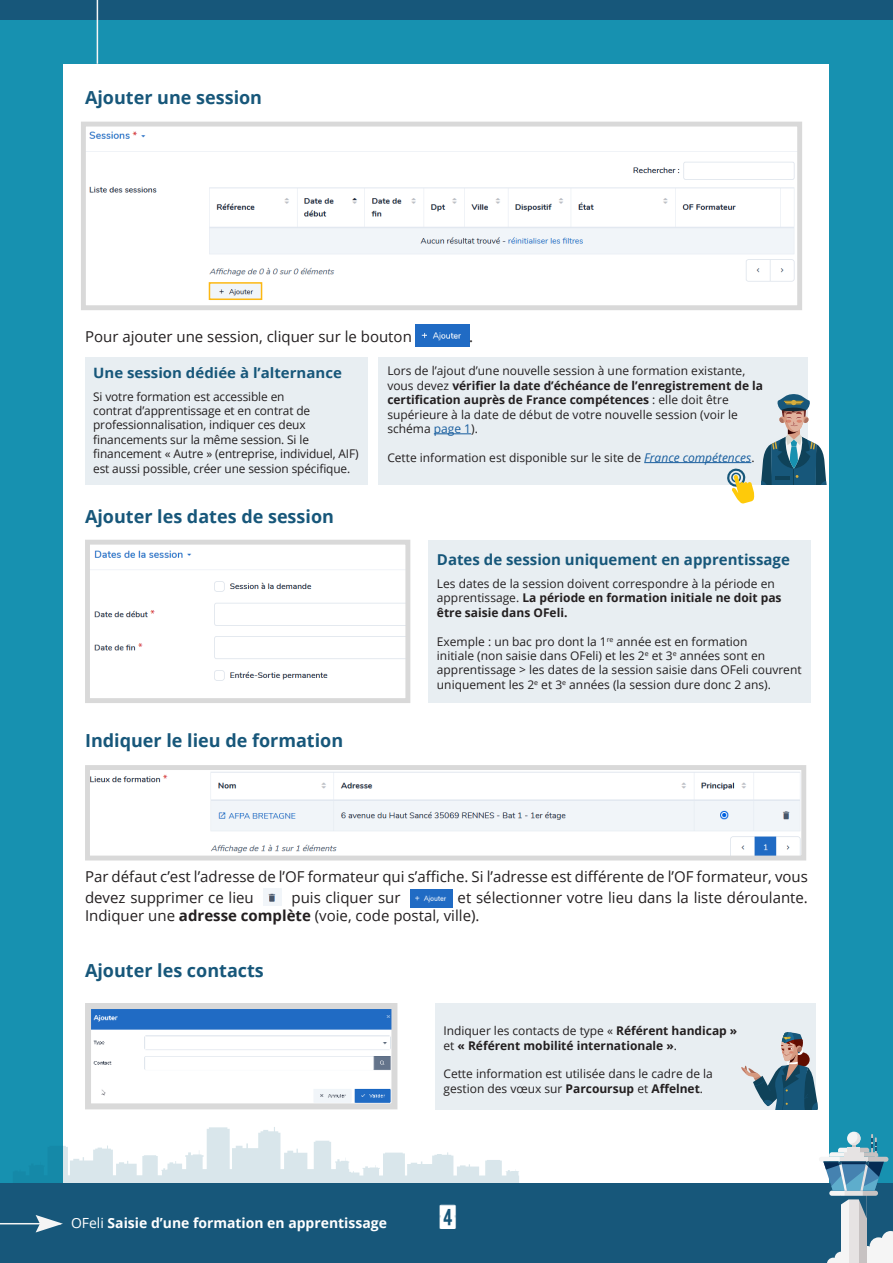
<style>
.page{position:relative;width:893px;height:1263px;background:#1791b0}
.page>*{position:absolute;margin:0;border:0;box-sizing:border-box;transform-origin:0 0}
.t1{font:31.5px "calendarnotetfb";color:#fff}
.t2{font:700 18px "Open Sans";color:#17577a}
.t3{font:15px/21px "Open Sans";color:#231f20}
.t4{font:700 15px "Open Sans";color:#17577a}
.t5{font:700 14.25px "Open Sans";color:#17577a;scale:1.05 1}
.t6{font:700 13.95px "Open Sans";color:#fff}
.t7{font:12px/14.4px "Open Sans";color:#231f20}
.t8{font:700 12px/14.4px "Open Sans";color:#231f20}
.s1{font-weight:700}
.s2{color:#175d9e}
.s3{font-style:italic;color:#175d9e}
.s4{font-weight:400}
</style>
<div class="page">
<div style="left:0;top:0;width:893px;height:20px;background:#17577a"></div>
<div style="left:64px;top:64px;width:765px;height:1135px;background:#fff"></div>
<hr style="left:97px;top:0;width:1px;height:64px;background:#f5f5f5">
<svg style="left:13px;top:1127px;width:506px;height:57px"></svg>
<div style="left:0;top:1184px;width:893px;height:79px;background:#17577a"></div>
<hr style="left:0;top:1223px;width:61px;height:1px;background:#f5f5f5">
<svg style="left:36px;top:1215px;width:27px;height:17px"></svg>
<svg style="left:827px;top:1231px;width:66px;height:32px"></svg>
<div style="left:848px;top:1196px;width:11px;height:67px;background:#e6e3e3"></div>
<div style="left:859px;top:1196px;width:8px;height:67px;background:#c7c2c2"></div>
<div style="left:841px;top:1196px;width:7px;height:67px;background:#f5f5f5"></div>
<svg style="left:819px;top:1132px;width:69px;height:86px"></svg>
<img style="left:263px;top:889px;width:19px;height:17px">
<img style="left:410px;top:889px;width:43px;height:18px">
<img style="left:91px;top:550px;width:313px;height:131px">
<div style="left:85px;top:540px;width:325px;height:163px;border:5px solid #d9d9d9"></div>
<img style="left:91px;top:772px;width:709px;height:82px">
<div style="left:85px;top:765px;width:721px;height:95px;border:5px solid #d9d9d9"></div>
<img style="left:92px;top:1010px;width:298px;height:92px">
<div style="left:85px;top:1003px;width:312px;height:106px;border:6px solid #d9d9d9"></div>
<div style="left:428px;top:540px;width:383px;height:162px;background:#e8eef2"></div>
<div style="left:435px;top:1003px;width:381px;height:106px;background:#e8eef2"></div>
<svg style="left:741px;top:1032px;width:77px;height:77px"></svg>
<img style="left:87px;top:131px;width:709px;height:169px">
<div style="left:81px;top:122px;width:721px;height:188px;border:5px solid #d9d9d9"></div>
<div style="left:209px;top:282px;width:53px;height:18px;border:2px solid #fcb814"></div>
<div style="left:85px;top:358px;width:282px;height:127px;background:#e8eef2"></div>
<div style="left:379px;top:358px;width:429px;height:127px;background:#e8eef2"></div>
<hr style="left:434px;top:433px;width:37px;height:1px;background:#175d9e">
<hr style="left:644px;top:462px;width:107px;height:1px;background:#175d9e">
<svg style="left:761px;top:394px;width:66px;height:90px"></svg>
<svg style="left:727px;top:468px;width:27px;height:36px"></svg>
<img style="left:416px;top:324px;width:53px;height:23px">
<h2 class="t2" style="left:85px;top:85px;width:179px">Ajouter une session</h2>
<p class="t3" style="left:85px;top:326px;width:328px">Pour ajouter une session, cliquer sur le bouton</p>
<p class="t3" style="left:469px;top:328px;width:5px">.</p>
<p class="t5" style="left:93px;top:362px;width:238px">Une session dédiée à l’alternance</p>
<p class="t7" style="left:93px;top:390px;width:267px">Si votre formation est accessible en<br>contrat d’apprentissage et en contrat de professionnalisation, indiquer ces deux financements sur la même session. Si le financement « Autre » (entreprise, individuel, AIF) est aussi possible, créer une session spécifique.</p>
<h2 class="t2" style="left:85px;top:503px;width:250px">Ajouter les dates de session</h2>
<h2 class="t2" style="left:85px;top:728px;width:260px">Indiquer le lieu de formation</h2>
<p class="t7" style="left:387px;top:363px;width:377px">Lors de l’ajout d’une nouvelle session à une formation existante, vous devez <span class="s1">vérifier la date d’échéance de l’enregistrement de la certification auprès de France compétences</span> : elle doit être supérieure à la date de début de votre nouvelle session (voir le schéma <span class="s2">page 1</span>).</p>
<p class="t7" style="left:387px;top:451px;width:369px">Cette information est disponible sur le site de <span class="s3">France compétences</span>.</p>
<p class="t4" style="left:437px;top:549px;width:354px">Dates de session uniquement en apprentissage</p>
<p class="t7" style="left:437px;top:578px;width:346px">Les dates de la session doivent correspondre à la période en apprentissage. <span class="s1">La période en formation initiale ne doit pas être saisie dans OFeli.</span></p>
<p class="t7" style="left:437px;top:634px;width:366px">Exemple : un bac pro dont la 1<sup>re</sup> année est en formation<br>initiale (non saisie dans OFeli) et les 2<sup>e</sup> et 3<sup>e</sup> années sont en apprentissage &gt; les dates de la session saisie dans OFeli couvrent uniquement les 2<sup>e</sup> et 3<sup>e</sup> années (la session dure donc 2 ans).</p>
<p class="t3" style="left:85px;top:865px;width:724px">Par défaut c’est l’adresse de l’OF formateur qui s’affiche. Si l’adresse est différente de l’OF formateur, vous devez supprimer ce lieu</p>
<p class="t3" style="left:85px;top:890px;width:724px;line-height:18px;text-indent:373px">et sélectionner votre lieu dans la liste déroulante.<br>Indiquer une <span class="s1">adresse complète</span> (voie, code postal, ville).</p>
<h2 class="t2" style="left:85px;top:958px;width:180px">Ajouter les contacts</h2>
<p class="t3" style="left:291px;top:888px;width:111px">puis cliquer sur</p>
<p class="t6" style="left:71px;top:1217px;width:317px"><span class="s4">OFeli</span> Saisie d’une formation en apprentissage</p>
<p class="t8" style="left:443px;top:1023px;width:295px"><span class="s4">Indiquer les contacts de type «</span> Référent handicap » <span class="s4">et</span> « Référent mobilité internationale »<span class="s4">.</span></p>
<p class="t7" style="left:443px;top:1068px;width:271px">Cette information est utilisée dans le cadre de la gestion des vœux sur <span class="s1">Parcoursup</span> et <span class="s1">Affelnet</span>.</p>
<h1 class="t1" style="left:439px;top:1200px;width:21px">4</h1>
</div>
